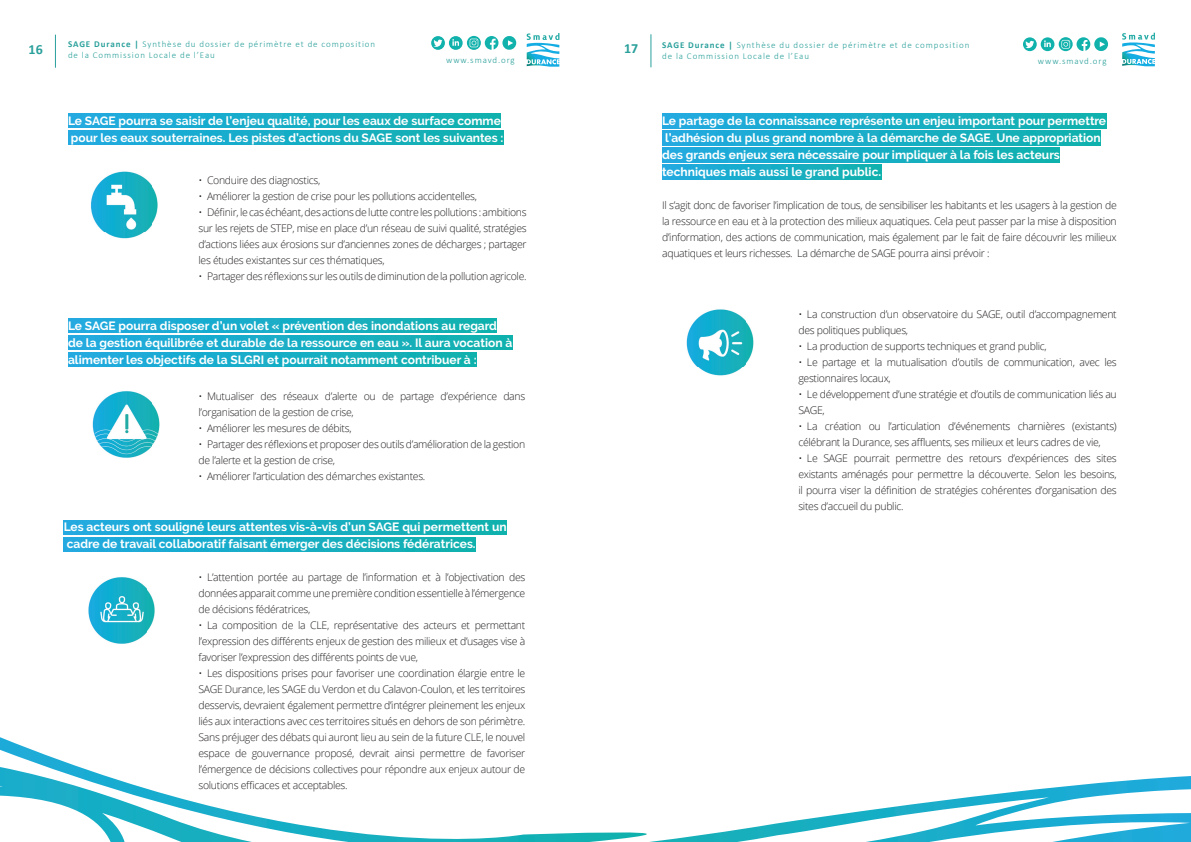
<style>
.page{position:relative;width:1191px;height:842px;background:#fff}
.page>*{position:absolute;margin:0;border:0;box-sizing:border-box;transform-origin:0 0}
.t1{font:700 14px "Calibri";color:#2aa09b}
.t2{font:700 12px/17px "Raleway";color:#fff}
.t3{font:300 10.5px/16px "Open Sans";letter-spacing:-.03em;color:#231f20;text-align:justify}
.t4{font:300 9px/11px "Calibri";letter-spacing:.1em;color:#2aa09b}
.s1{font-weight:700}
</style>
<div class="page">
<hr style="left:55px;top:35px;width:1px;height:33px;background:#2aa09b">
<svg style="left:526px;top:33px;width:33px;height:34px"></svg>
<svg style="left:750px;top:776px;width:441px;height:66px"></svg>
<svg style="left:0;top:737px;width:750px;height:105px"></svg>
<hr style="left:650px;top:34px;width:1px;height:33px;background:#2aa09b">
<svg style="left:1122px;top:33px;width:33px;height:33px"></svg>
<svg style="left:1023px;top:37px;width:85px;height:14px"></svg>
<svg style="left:431px;top:36px;width:85px;height:14px"></svg>
<svg style="left:68px;top:113px;width:433px;height:14px;background:#18adc6"></svg>
<svg style="left:68px;top:130px;width:435px;height:14px;background:#18adc6"></svg>
<svg style="left:68px;top:318px;width:429px;height:14px;background:#18adc6"></svg>
<svg style="left:68px;top:335px;width:444px;height:14px;background:#18adc6"></svg>
<svg style="left:68px;top:352px;width:409px;height:14px;background:#18adc6"></svg>
<img style="left:91px;top:171px;width:67px;height:68px">
<svg style="left:64px;top:520px;width:442px;height:14px;background:#18adc6"></svg>
<svg style="left:64px;top:537px;width:411px;height:14px;background:#18adc6"></svg>
<img style="left:92px;top:391px;width:68px;height:67px">
<img style="left:88px;top:577px;width:67px;height:67px">
<svg style="left:662px;top:114px;width:444px;height:14px;background:#18adc6"></svg>
<svg style="left:662px;top:131px;width:438px;height:14px;background:#18adc6"></svg>
<svg style="left:662px;top:148px;width:398px;height:14px;background:#18adc6"></svg>
<svg style="left:662px;top:165px;width:219px;height:14px;background:#18adc6"></svg>
<img style="left:686px;top:309px;width:68px;height:67px">
<h1 class="t1" style="left:29px;top:39px;width:16px">16</h1>
<p class="t4" style="left:68px;top:39px;width:309px"><span class="s1">SAGE Durance |</span> Synthèse du dossier de périmètre et de composition de la Commission Locale de l’Eau</p>
<p class="t4" style="left:446px;top:55px;width:70px">www.smavd.org</p>
<p class="t2" style="left:68px;top:112px;width:437px">Le SAGE pourra se saisir de l’enjeu qualité, pour les eaux de surface comme pour les eaux souterraines. Les pistes d’actions du SAGE sont les suivantes :</p>
<p class="t3" style="left:198px;top:172px;width:123px">• Conduire des diagnostics,</p>
<p class="t3" style="left:198px;top:188px;width:280px">• Améliorer la gestion de crise pour les pollutions accidentelles,</p>
<p class="t3" style="left:198px;top:204px;width:330px">• Définir, le cas échéant, des actions de lutte contre les pollutions : ambitions sur les rejets de STEP, mise en place d’un réseau de suivi qualité, stratégies d’actions liées aux érosions sur d’anciennes zones de décharges ; partager les études existantes sur ces thématiques,</p>
<p class="t3" style="left:198px;top:268px;width:330px">• Partager des réflexions sur les outils de diminution de la pollution agricole.</p>
<p class="t2" style="left:68px;top:317px;width:446px">Le SAGE pourra disposer d’un volet « prévention des inondations au regard de la gestion équilibrée et durable de la ressource en eau ». Il aura vocation à alimenter les objectifs de la SLGRI et pourrait notamment contribuer à :</p>
<p class="t3" style="left:198px;top:388px;width:328px">• Mutualiser des réseaux d’alerte ou de partage d’expérience dans l’organisation de la gestion de crise,</p>
<p class="t3" style="left:198px;top:420px;width:155px">• Améliorer les mesures de débits,</p>
<p class="t3" style="left:198px;top:436px;width:328px">• Partager des réflexions et proposer des outils d’amélioration de la gestion de l’alerte et la gestion de crise,</p>
<p class="t3" style="left:198px;top:468px;width:228px">• Améliorer l’articulation des démarches existantes.</p>
<p class="t2" style="left:64px;top:519px;width:444px">Les acteurs ont souligné leurs attentes vis-à-vis d’un SAGE qui permettent un cadre de travail collaboratif faisant émerger des décisions fédératrices.</p>
<p class="t3" style="left:198px;top:569px;width:328px">• L’attention portée au partage de l’information et à l’objectivation des données apparait comme une première condition essentielle à l’émergence de décisions fédératrices,</p>
<p class="t3" style="left:198px;top:617px;width:328px">• La composition de la CLE, représentative des acteurs et permettant l’expression des différents enjeux de gestion des milieux et d’usages vise à favoriser l’expression des différents points de vue,</p>
<p class="t3" style="left:198px;top:665px;width:328px">• Les dispositions prises pour favoriser une coordination élargie entre le SAGE Durance, les SAGE du Verdon et du Calavon-Coulon, et les territoires desservis, devraient également permettre d’intégrer pleinement les enjeux liés aux interactions avec ces territoires situés en dehors de son périmètre.<br>Sans préjuger des débats qui auront lieu au sein de la future CLE, le nouvel espace de gouvernance proposé, devrait ainsi permettre de favoriser l’émergence de décisions collectives pour répondre aux enjeux autour de solutions efficaces et acceptables.</p>
<h1 class="t1" style="left:624px;top:39px;width:16px">17</h1>
<p class="t4" style="left:662px;top:39px;width:309px"><span class="s1">SAGE Durance |</span> Synthèse du dossier de périmètre et de composition de la Commission Locale de l’Eau</p>
<p class="t4" style="left:1038px;top:56px;width:70px">www.smavd.org</p>
<p class="t2" style="left:662px;top:113px;width:445px">Le partage de la connaissance représente un enjeu important pour permettre l’adhésion du plus grand nombre à la démarche de SAGE. Une appropriation des grands enjeux sera nécessaire pour impliquer à la fois les acteurs techniques mais aussi le grand public.</p>
<p class="t3" style="left:662px;top:197px;width:456px">Il s’agit donc de favoriser l’implication de tous, de sensibiliser les habitants et les usagers à la gestion de la ressource en eau et à la protection des milieux aquatiques. Cela peut passer par la mise à disposition d’information, des actions de communication, mais également par le fait de faire découvrir les milieux aquatiques et leurs richesses. La démarche de SAGE pourra ainsi prévoir :</p>
<p class="t3" style="left:798px;top:306px;width:320px">• La construction d’un observatoire du SAGE, outil d’accompagnement des politiques publiques,</p>
<p class="t3" style="left:798px;top:338px;width:250px">• La production de supports techniques et grand public,</p>
<p class="t3" style="left:798px;top:354px;width:320px">• Le partage et la mutualisation d’outils de communication, avec les gestionnaires locaux,</p>
<p class="t3" style="left:798px;top:386px;width:320px">• Le développement d’une stratégie et d’outils de communication liés au<br>SAGE,</p>
<p class="t3" style="left:798px;top:418px;width:320px">• La création ou l’articulation d’événements charnières (existants) célébrant la Durance, ses affluents, ses milieux et leurs cadres de vie,</p>
<p class="t3" style="left:798px;top:450px;width:320px">• Le SAGE pourrait permettre des retours d’expériences des sites existants aménagés pour permettre la découverte. Selon les besoins, il pourra viser la définition de stratégies cohérentes d’organisation des sites d’accueil du public.</p>
</div>
